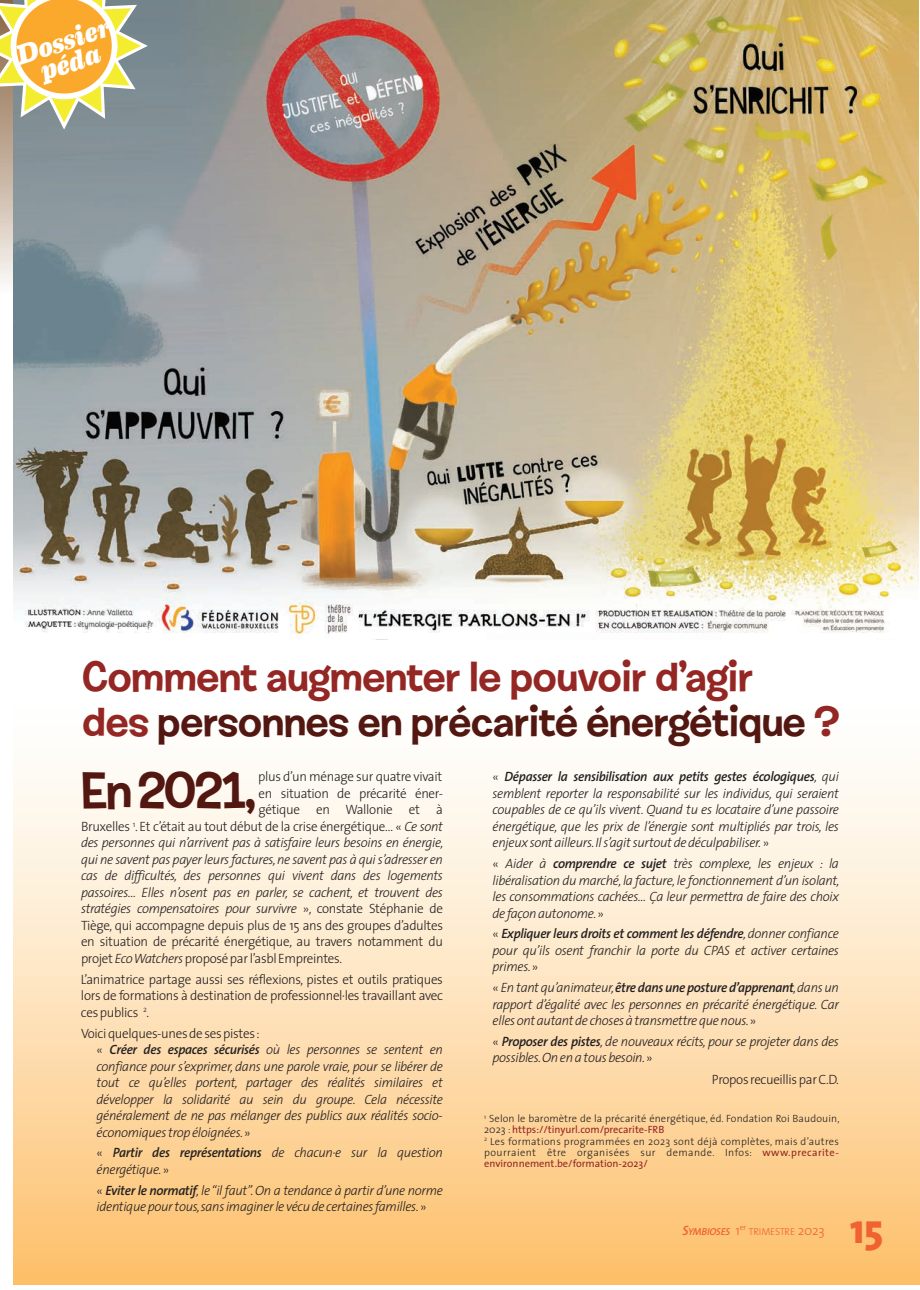
<style>
.page{position:relative;width:920px;height:1290px;background:#fff}
.page>*{position:absolute;margin:0;border:0;box-sizing:border-box;transform-origin:0 0}
.t1{font:51.15px "Shag Expert Lounge";letter-spacing:-.03em;color:#531711}
.t2{font:42px "Shag Expert Lounge";color:#531711}
.t3{font:42px "Shag Expert Lounge";color:#942723}
.t4{font:800 42px "The Sans";color:#f16231}
.t5{font:italic 800 27.75px "Eames Century Modern";color:#fff}
.t6{font:italic 300 13.5px/16.5px "The Sans";letter-spacing:-.025em;color:#231f20;text-align:justify}
.t7{font:300 13.5px/16.5px "The Sans";letter-spacing:-.025em;color:#231f20;text-align:justify}
.t8{font:300 10.5px/11.2px "The Sans";letter-spacing:.01em;color:#231f20}
.t9{font:300 10.2px "The Sans";letter-spacing:-.02em;color:#f16231}
.s1{color:#942723}
.s2{font-style:normal}
.s3{font-weight:600}
.s4{font-weight:400;color:#942723}
.s5{font-style:italic}
.s6{font-weight:600;font-style:italic;font-size:13.5px}
.s7{font-weight:600;font-style:italic}
.s8{font-size:13.5px}
</style>
<div class="page">
<div style="left:14px;top:688px;width:906px;height:596px;background:linear-gradient(to bottom,#feffff,#fdc26f)"></div>
<svg style="left:0;top:130px;width:13px;height:153px"></svg>
<img style="left:13px;top:0;width:905px;height:640px">
<svg style="left:0;top:0;width:148px;height:130px"></svg>
<p class="t5" style="left:14px;top:46px;width:99px;rotate:-18deg">Dossier</p>
<p class="t5" style="left:38px;top:62px;width:63px;rotate:-18deg">péda</p>
<p class="t3" style="left:82px;top:663px;width:672px">Comment augmenter le pouvoir d’agir</p>
<p class="t2" style="left:82px;top:708px;width:759px"><span class="s1">des</span> personnes en précarité énergétique <span class="s1">?</span></p>
<p class="t1" style="left:81px;top:773px;width:176px">En 2021,</p>
<p class="t7" style="left:258px;top:770px;width:186px">plus d’un ménage sur quatre vivait</p>
<p class="t6" style="left:493px;top:770px;width:348px"><span class="s2">«</span> <span class="s3">Dépasser la sensibilisation aux petits gestes écologiques</span>, qui semblent reporter la responsabilité sur les individus, qui seraient coupables de ce qu’ils vivent. Quand tu es locataire d’une passoire énergétique, que les prix de l’énergie sont multipliés par trois, les enjeux sont ailleurs. Il s’agit surtout de déculpabiliser. <span class="s2">»</span></p>
<p class="t6" style="left:493px;top:857px;width:348px"><span class="s2">«</span> Aider à <span class="s3">comprendre ce sujet</span> très complexe, les enjeux : la libéralisation du marché, la facture, le fonctionnement d’un isolant, les consommations cachées… Ça leur permettra de faire des choix de façon autonome. <span class="s2">»</span></p>
<p class="t6" style="left:493px;top:927px;width:348px"><span class="s2">«</span> <span class="s3">Expliquer leurs droits et comment les défendre</span>, donner confiance pour qu’ils osent franchir la porte du CPAS et activer certaines primes. <span class="s2">»</span></p>
<p class="t6" style="left:493px;top:981px;width:348px"><span class="s2">«</span> En tant qu’animateur, <span class="s3">être dans une posture d’apprenant</span>, dans un rapport d’égalité avec les personnes en précarité énergétique. Car elles ont autant de choses à transmettre que nous. <span class="s2">»</span></p>
<p class="t6" style="left:493px;top:1034px;width:348px"><span class="s2">«</span> <span class="s3">Proposer des pistes</span>, de nouveaux récits, pour se projeter dans des possibles. On en a tous besoin. <span class="s2">»</span></p>
<p class="t7" style="left:712px;top:1072px;width:129px">Propos recueillis par C.D.</p>
<p class="t8" style="left:484px;top:1114px;width:357px"><sup>1</sup> Selon le baromètre de la précarité énergétique, éd. Fondation Roi Baudouin,<br>2023 : <span class="s4">https://tinyurl.com/precarite-FRB</span></p>
<p class="t8" style="left:484px;top:1136px;width:356px;text-align:justify"><sup>2</sup> Les formations programmées en 2023 sont déjà complètes, mais d’autres pourraient être organisées sur demande. Infos: <span class="s4">www.precarite&shy;environnement.be/formation-2023/</span></p>
<p class="t7" style="left:259px;top:786px;width:186px">en situation de précarité éner-</p>
<p class="t7" style="left:259px;top:803px;width:186px">gétique en Wallonie et à</p>
<p class="t7" style="left:81px;top:819px;width:363px">Bruxelles <sup>1</sup>. Et c’était au tout début de la crise énergétique… « <span class="s5">Ce sont</span></p>
<p class="t6" style="left:81px;top:836px;width:364px">des personnes qui n’arrivent pas à satisfaire leurs besoins en énergie,</p>
<p class="t6" style="left:81px;top:852px;width:363px">qui ne savent pas payer leurs factures, ne savent pas à qui s’adresser en</p>
<p class="t6" style="left:81px;top:869px;width:363px">cas de difficultés, des personnes qui vivent dans des logements</p>
<p class="t6" style="left:81px;top:885px;width:363px">passoires… Elles n’osent pas en parler, se cachent, et trouvent des</p>
<p class="t6" style="left:81px;top:902px;width:363px">stratégies compensatoires pour survivre <span class="s2">», constate Stéphanie de</span></p>
<p class="t7" style="left:81px;top:918px;width:363px">Tiège, qui accompagne depuis plus de 15 ans des groupes d’adultes</p>
<p class="t7" style="left:81px;top:935px;width:363px">en situation de précarité énergétique, au travers notamment du</p>
<p class="t7" style="left:81px;top:951px;width:263px">projet <span class="s5">Eco Watchers</span> proposé par l’asbl Empreintes.</p>
<p class="t7" style="left:81px;top:972px;width:363px">L’animatrice partage aussi ses réflexions, pistes et outils pratiques lors de formations à destination de professionnel·les travaillant avec ces publics <sup>2</sup>.</p>
<p class="t7" style="left:81px;top:1026px;width:180px">Voici quelques-unes de ses pistes :</p>
<p class="t6" style="left:97px;top:1042px;width:348px"><span class="s2">«</span> <span class="s3">Créer des espaces sécurisés</span> où les personnes se sentent en confiance pour s’exprimer, dans une parole vraie, pour se libérer de tout ce qu’elles portent, partager des réalités similaires et développer la solidarité au sein du groupe. Cela nécessite généralement de ne pas mélanger des publics aux réalités socio&shy;économiques trop éloignées. <span class="s2">»</span></p>
<p class="t6" style="left:97px;top:1146px;width:348px"><span class="s2">«</span> <span class="s3">Partir des représentations</span> de chacun·e sur la question énergétique. <span class="s2">»</span></p>
<p class="t6" style="left:97px;top:1183px;width:348px"><span class="s2">«</span> <span class="s3">Eviter le normatif</span>, le “il faut”. On a tendance à partir d’une norme identique pour tous, sans imaginer le vécu de certaines familles. <span class="s2">»</span></p>
<p class="t9" style="left:682px;top:1227px;width:144px"><span class="s6">S</span><span class="s7">YMBIOSES</span> <span class="s8">1</span><sup>er</sup> TRIMESTRE <span class="s8">2023</span></p>
<p class="t4" style="left:850px;top:1212px;width:35px">15</p>
</div>
